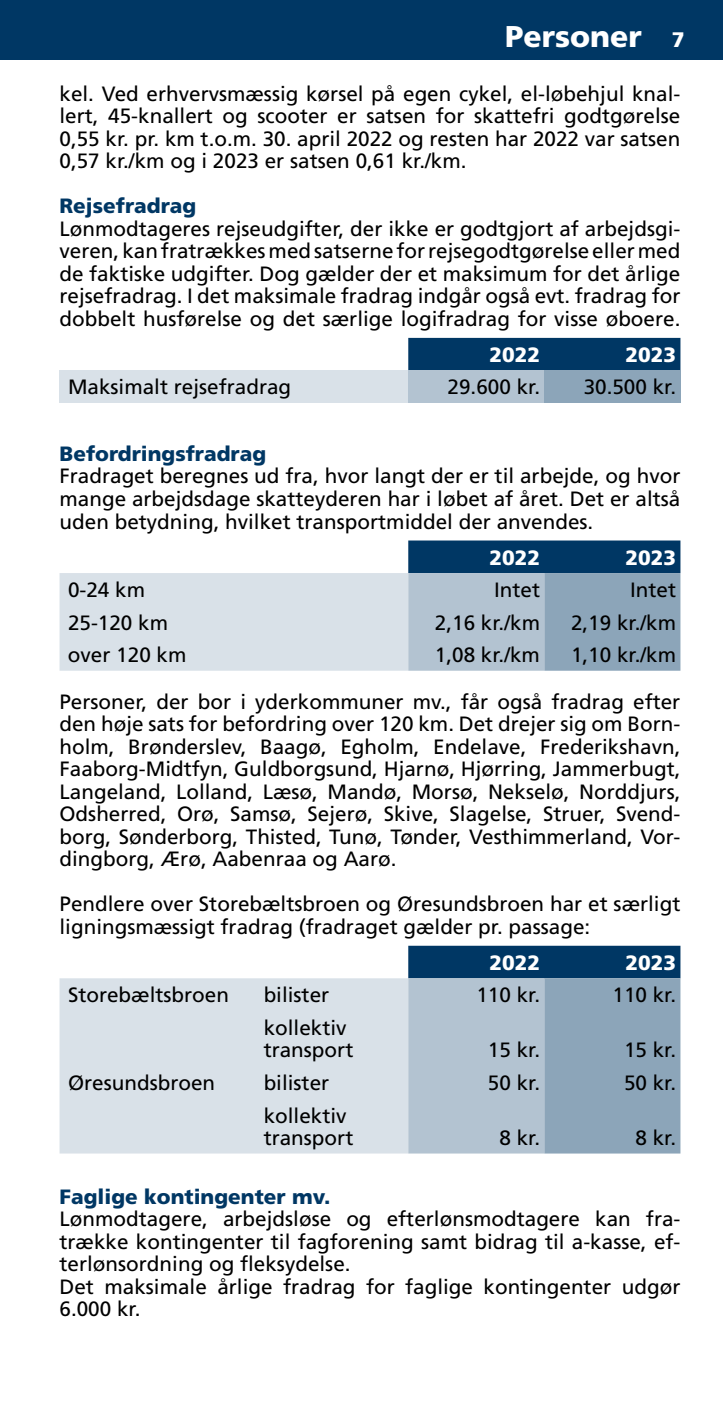
<style>
.page{position:relative;width:723px;height:1404px;background:#fff}
.page>*{position:absolute;margin:0;border:0;box-sizing:border-box;transform-origin:0 0}
.t1{font:900 30px "Frutiger LT Std";color:#fff}
.t2{font:20.7px/22.5px "Frutiger LT Std";color:#000;text-align:justify}
.t3{font:900 20.7px "Frutiger LT Std";color:#003764}
.t4{font:900 20.7px "Frutiger LT Std";color:#fff}
.s1{font-size:21px}
</style>
<div class="page">
<div style="left:0;top:0;width:723px;height:60px;background:#003764"></div>
<div style="left:408px;top:338px;width:272px;height:32px;background:#003764"></div>
<div style="left:60px;top:370px;width:348px;height:33px;background:#d9e1e8"></div>
<div style="left:408px;top:370px;width:136px;height:33px;background:#b3c3d1"></div>
<div style="left:544px;top:370px;width:136px;height:33px;background:#8ca5b9"></div>
<svg style="left:60px;top:540px;width:620px;height:130px;background:#b6c5d2"></svg>
<svg style="left:60px;top:945px;width:620px;height:208px;background:#b8c7d4"></svg>
<h1 class="t1" style="left:505px;top:18px;width:181px">Personer <span class="s1">7</span></h1>
<p class="t2" style="left:60px;top:82px;width:622px">kel . Ved erhvervsmæssig kørsel på egen cykel, el-løbehjul knal&shy;lert, 45-knallert og scooter er satsen for skattefri godtgørelse 0,55 kr . pr . km t .o .m . 30 . april 2022 og resten har 2022 var satsen 0,57 kr ./km og i 2023 er satsen 0,61 kr ./km .</p>
<p class="t3" style="left:60px;top:193px;width:138px">Rejsefradrag</p>
<p class="t2" style="left:60px;top:217px;width:622px">Lønmodtageres rejseudgifter, der ikke er godtgjort af arbejdsgi&shy;veren, kan fratrækkes med satserne for rejsegodtgørelse eller med de faktiske udgifter . Dog gælder der et maksimum for det årlige rejsefradrag . I det maksimale fradrag indgår også evt . fradrag for dobbelt husførelse og det særlige logifradrag for visse øboere .</p>
<p class="t4" style="left:489px;top:342px;width:52px">2022</p>
<p class="t4" style="left:625px;top:342px;width:52px">2023</p>
<p class="t2" style="left:68px;top:376px;width:225px">Maksimalt rejsefradrag</p>
<p class="t2" style="left:448px;top:376px;width:94px">29 .600 kr .</p>
<p class="t2" style="left:584px;top:376px;width:94px">30 .500 kr .</p>
<p class="t3" style="left:60px;top:441px;width:208px">Befordringsfradrag</p>
<p class="t2" style="left:60px;top:465px;width:622px">Fradraget beregnes ud fra, hvor langt der er til arbejde, og hvor mange arbejdsdage skatteyderen har i løbet af året . Det er altså uden betydning, hvilket transportmiddel der anvendes .</p>
<p class="t4" style="left:489px;top:544px;width:52px">2022</p>
<p class="t4" style="left:625px;top:544px;width:52px">2023</p>
<p class="t2" style="left:68px;top:578px;width:79px">0-24 km</p>
<p class="t2" style="left:494px;top:578px;width:48px">Intet</p>
<p class="t2" style="left:630px;top:578px;width:48px">Intet</p>
<p class="t2" style="left:68px;top:611px;width:102px">25-120 km</p>
<p class="t2" style="left:435px;top:611px;width:107px">2,16 kr ./km</p>
<p class="t2" style="left:571px;top:611px;width:107px">2,19 kr ./km</p>
<p class="t2" style="left:68px;top:643px;width:120px">over 120 km</p>
<p class="t2" style="left:435px;top:643px;width:107px">1,08 kr ./km</p>
<p class="t2" style="left:571px;top:643px;width:107px">1,10 kr ./km</p>
<p class="t2" style="left:59px;top:690px;width:622px">Personer, der bor i yderkommuner mv ., får også fradrag efter den høje sats for befordring over 120 km . Det drejer sig om Born&shy;holm, Brønderslev, Baagø, Egholm, Endelave, Frederikshavn, Faaborg-Midtfyn, Guldborgsund, Hjarnø, Hjørring, Jammerbugt, Langeland, Lolland, Læsø, Mandø, Morsø, Nekselø, Norddjurs, Odsherred, Orø, Samsø, Sejerø, Skive, Slagelse, Struer, Svend&shy;borg, Sønderborg, Thisted, Tunø, Tønder, Vesthimmerland, Vor&shy;dingborg, Ærø, Aabenraa og Aarø .</p>
<p class="t2" style="left:60px;top:892px;width:622px">Pendlere over Storebæltsbroen og Øresundsbroen har et særligt ligningsmæssigt fradrag (fradraget gælder pr . passage:</p>
<p class="t4" style="left:489px;top:949px;width:52px">2022</p>
<p class="t4" style="left:625px;top:949px;width:52px">2023</p>
<p class="t2" style="left:68px;top:983px;width:163px">Storebæltsbroen</p>
<p class="t2" style="left:264px;top:983px;width:67px">bilister</p>
<p class="t2" style="left:476px;top:983px;width:65px">110 kr .</p>
<p class="t2" style="left:612px;top:983px;width:65px">110 kr .</p>
<p class="t2" style="left:264px;top:1016px;width:91px">kollektiv transport</p>
<p class="t2" style="left:488px;top:1038px;width:54px">15 kr .</p>
<p class="t2" style="left:624px;top:1038px;width:54px">15 kr .</p>
<p class="t2" style="left:68px;top:1071px;width:149px">Øresundsbroen</p>
<p class="t2" style="left:264px;top:1071px;width:67px">bilister</p>
<p class="t2" style="left:488px;top:1071px;width:54px">50 kr .</p>
<p class="t2" style="left:624px;top:1071px;width:54px">50 kr .</p>
<p class="t2" style="left:264px;top:1104px;width:91px">kollektiv transport</p>
<p class="t2" style="left:499px;top:1126px;width:42px">8 kr .</p>
<p class="t2" style="left:635px;top:1126px;width:42px">8 kr .</p>
<p class="t3" style="left:60px;top:1183px;width:273px">Faglige kontingenter mv.</p>
<p class="t2" style="left:60px;top:1207px;width:622px;text-align:left">Lønmodtagere, arbejdsløse og efterlønsmodtagere kan fra&shy;trække kontingenter til fagforening samt bidrag til a-kasse, ef&shy;terlønsordning og fleksydelse .<br>Det maksimale årlige fradrag for faglige kontingenter udgør 6 .000 kr .</p>
</div>
